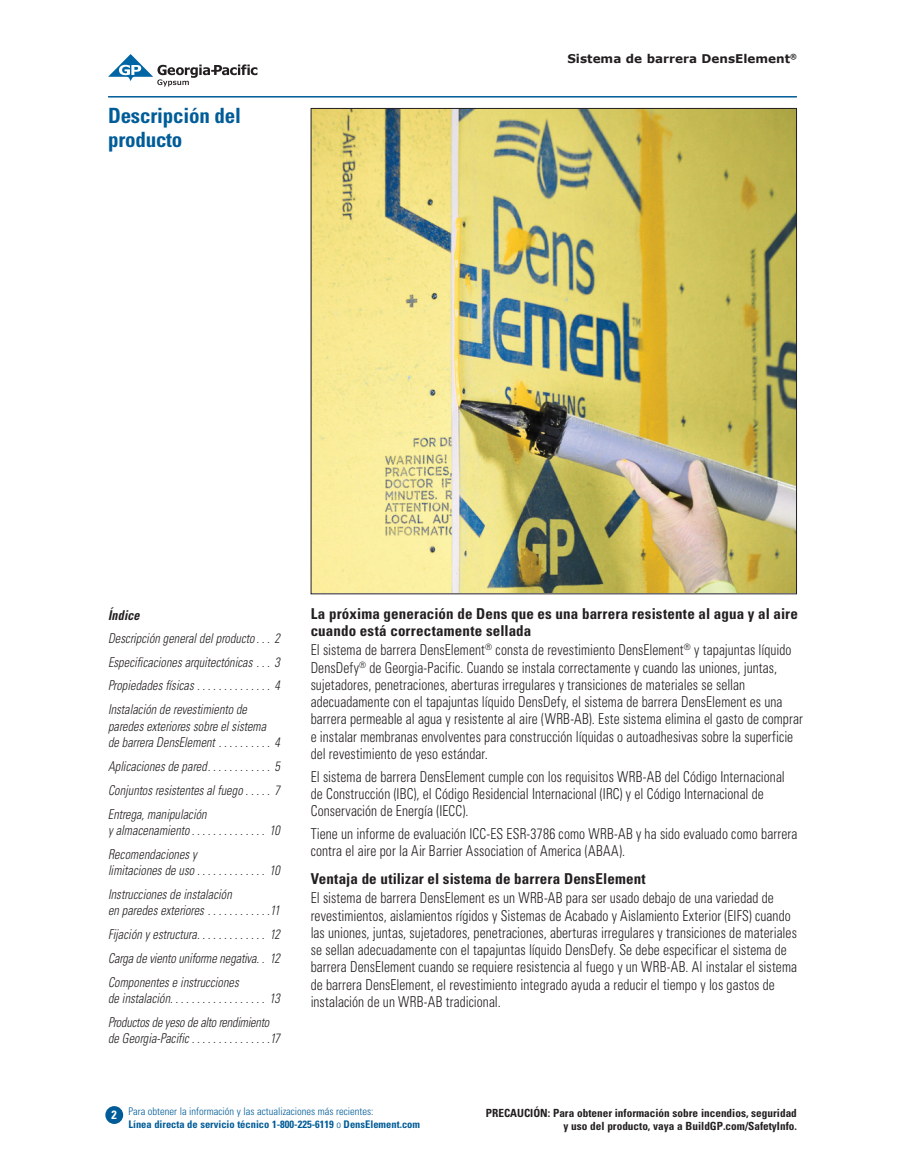
<style>
.page{position:relative;width:905px;height:1175px;background:#fff}
.page>*{position:absolute;margin:0;border:0;box-sizing:border-box;transform-origin:0 0}
.t1{font:700 condensed 21px/24px "Univers LT Std";letter-spacing:-.01em;color:#005c98}
.t2{font:300 condensed 15px/17.2px "Univers LT Std";letter-spacing:.005em;color:#231f20;scale:.9 1}
.t3{font:700 condensed 15px/17.2px "Univers LT Std";letter-spacing:.01em;color:#231f20}
.t4{font:italic 300 condensed 13.5px/23.9px "Univers LT Std";color:#231f20;scale:.9 1}
.t5{font:italic 700 condensed 13.5px "Univers LT Std";letter-spacing:.01em;color:#231f20;scale:.9 1}
.t6{font:700 12px "Verdana";color:#231f20}
.t7{font:700 condensed 12px "Univers LT Std";color:#fff}
.t8{font:700 condensed 11.25px/13.5px "Univers LT Std";color:#231f20;text-align:right}
.t9{font:700 condensed 10.5px/12.6px "Univers LT Std";color:#005c98}
.s1{font-weight:300}
</style>
<div class="page">
<svg style="left:108px;top:54px;width:149px;height:32px"></svg>
<hr style="left:108px;top:96px;width:688px;height:2px;background:#005c98">
<div style="left:106px;top:1106px;width:16px;height:17px;background:#005c98;border-radius:50%"></div>
<div style="left:105px;top:1106px;width:18px;height:17px;border:2px solid #005c98;border-radius:50%"></div>
<img style="left:312px;top:110px;width:483px;height:482px">
<h1 class="t1" style="left:108px;top:104px;width:134px">Descripción del producto</h1>
<p class="t6" style="left:567px;top:51px;width:231px">Sistema de barrera DensElement<sup>®</sup></p>
<p class="t5" style="left:108px;top:606px;width:37px">Índice</p>
<p class="t4" style="left:108px;top:626px;width:192px;text-align:justify">Descripción general del producto . . . 2<br>Especificaciones arquitectónicas . . . 3<br>Propiedades físicas . . . . . . . . . . . . . . 4<br>Instalación de revestimiento de</p>
<p class="t4" style="left:108px;top:718px;width:192px;line-height:16.2px">paredes exteriores sobre el sistema de barrera DensElement . . . . . . . . . . 4</p>
<p class="t4" style="left:108px;top:754px;width:192px;text-align:justify">Aplicaciones de pared . . . . . . . . . . . . 5<br>Conjuntos resistentes al fuego . . . . . 7<br>Entrega, manipulación</p>
<p class="t4" style="left:108px;top:818px;width:192px">y almacenamiento . . . . . . . . . . . . . . 10<br>Recomendaciones y</p>
<p class="t4" style="left:108px;top:858px;width:192px">limitaciones de uso . . . . . . . . . . . . . 10<br>Instrucciones de instalación</p>
<p class="t4" style="left:108px;top:898px;width:192px;text-align:justify">en paredes exteriores . . . . . . . . . . . 11<br>Fijación y estructura . . . . . . . . . . . . . 12<br>Carga de viento uniforme negativa . . 12<br>Componentes e instrucciones</p>
<p class="t4" style="left:108px;top:986px;width:192px">de instalación . . . . . . . . . . . . . . . . . . 13<br>Productos de yeso de alto rendimiento</p>
<p class="t4" style="left:108px;top:1026px;width:192px">de Georgia-Pacific . . . . . . . . . . . . . . 17</p>
<p class="t3" style="left:310px;top:604px;width:489px">La próxima generación de Dens que es una barrera resistente al agua y al aire cuando está correctamente sellada</p>
<p class="t2" style="left:310px;top:641px;width:548px">El sistema de barrera DensElement<sup>®</sup> consta de revestimiento DensElement<sup>®</sup> y tapajuntas líquido DensDefy<sup>®</sup> de Georgia-Pacific. Cuando se instala correctamente y cuando las uniones, juntas, sujetadores, penetraciones, aberturas irregulares y transiciones de materiales se sellan adecuadamente con el tapajuntas líquido DensDefy, el sistema de barrera DensElement es una barrera permeable al agua y resistente al aire (WRB-AB). Este sistema elimina el gasto de comprar e instalar membranas envolventes para construcción líquidas o autoadhesivas sobre la superficie del revestimiento de yeso estándar.</p>
<p class="t2" style="left:310px;top:767px;width:528px">El sistema de barrera DensElement cumple con los requisitos WRB-AB del Código Internacional de Construcción (IBC), el Código Residencial Internacional (IRC) y el Código Internacional de<br>Conservación de Energía (IECC).</p>
<p class="t2" style="left:310px;top:824px;width:542px">Tiene un informe de evaluación ICC-ES ESR-3786 como WRB-AB y ha sido evaluado como barrera contra el aire por la Air Barrier Association of America (ABAA).</p>
<p class="t3" style="left:310px;top:870px;width:336px">Ventaja de utilizar el sistema de barrera DensElement</p>
<p class="t2" style="left:310px;top:889px;width:542px">El sistema de barrera DensElement es un WRB-AB para ser usado debajo de una variedad de revestimientos, aislamientos rígidos y Sistemas de Acabado y Aislamiento Exterior (EIFS) cuando las uniones, juntas, sujetadores, penetraciones, aberturas irregulares y transiciones de materiales se sellan adecuadamente con el tapajuntas líquido DensDefy. Se debe especificar el sistema de barrera DensElement cuando se requiere resistencia al fuego y un WRB-AB. Al instalar el sistema de barrera DensElement, el revestimiento integrado ayuda a reducir el tiempo y los gastos de instalación de un WRB-AB tradicional.</p>
<p class="t7" style="left:112px;top:1107px;width:7px">2</p>
<p class="t9" style="left:128px;top:1105px;width:293px"><span class="s1">Para obtener la información y las actualizaciones más recientes:<br></span>Línea directa de servicio técnico 1-800-225-6119 <span class="s1">o</span> DensElement.com</p>
<p class="t8" style="left:486px;top:1105px;width:312px">PRECAUCIÓN: Para obtener información sobre incendios, seguridad y uso del producto, vaya a BuildGP.com/SafetyInfo.</p>
</div>
